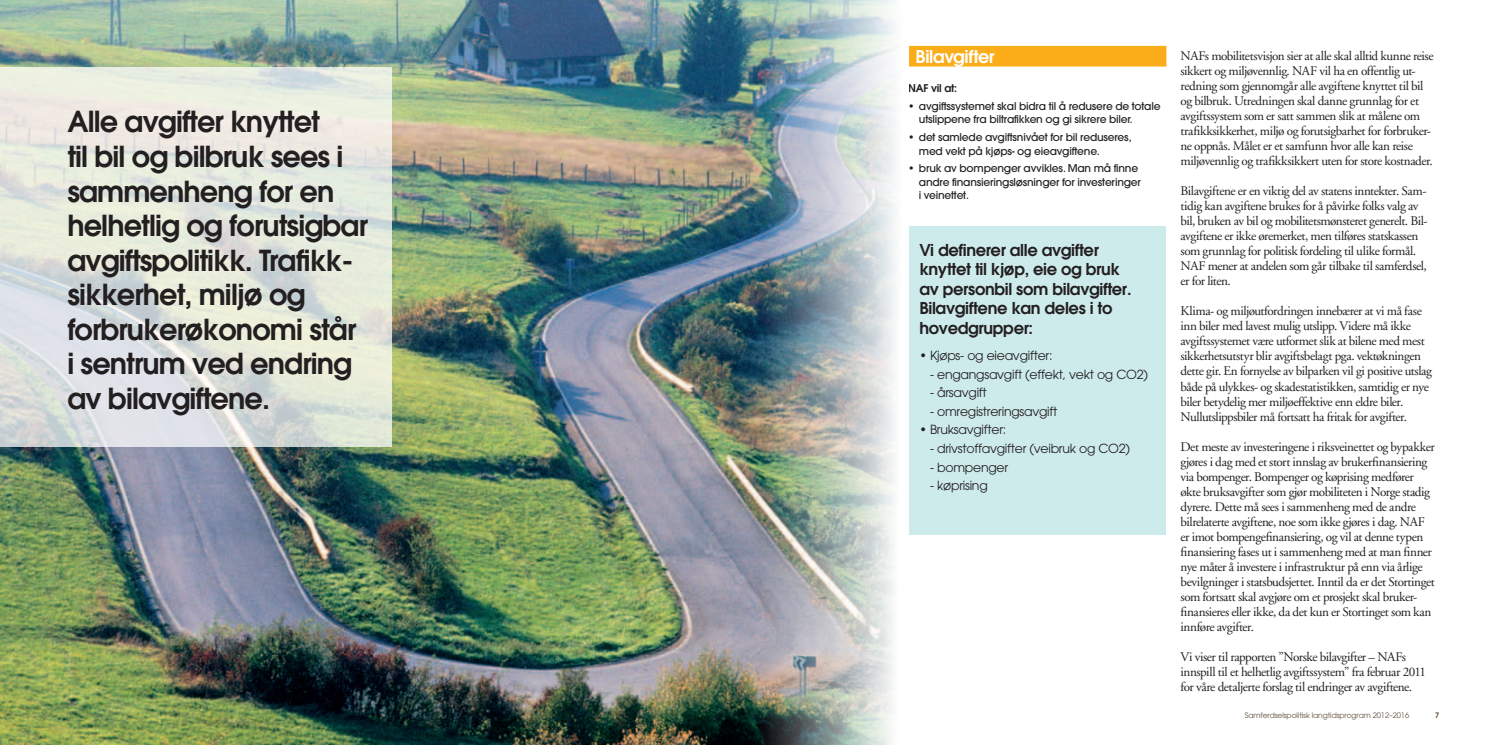
<style>
.page{position:relative;width:1489px;height:745px;background:#fff}
.page>*{position:absolute;margin:0;border:0;box-sizing:border-box;transform-origin:0 0}
.t1{font:600 28.75px/34.5px "Avant Garde";letter-spacing:-.03em;color:#231f20}
.t2{font:600 17.5px "Avant Garde";letter-spacing:-.015em;color:#fff}
.t3{font:600 16.25px/19.5px "Avant Garde";letter-spacing:-.02em;color:#231f20}
.t4{font:13.12px/15px "Adobe Garamond";letter-spacing:-.035em;color:#231f20}
.t5{font:12.5px "Avant Garde";letter-spacing:-.02em;color:#231f20}
.t6{font:500 10.62px/13.8px "Avant Garde";letter-spacing:-.02em;color:#231f20}
.t7{font:600 10.62px "Avant Garde";letter-spacing:-.02em;color:#231f20}
.t8{font:7.5px "Avant Garde";letter-spacing:-.01em;color:#62503f}
.t9{font:600 7.5px "Avant Garde";color:#62503f}
</style>
<div class="page">
<div style="left:908px;top:46px;width:258px;height:20px;background:#faad19"></div>
<div style="left:907px;top:226px;width:259px;height:308px;background:#ceebec"></div>
<img style="left:0;top:0;width:744px;height:744px">
<img style="left:744px;top:0;width:165px;height:744px">
<svg style="left:0;top:67px;width:392px;height:380px;background:#e2e5de"></svg>
<h1 class="t1" style="left:67px;top:104px;width:302px">Alle avgifter knyttet<br>til bil og bilbruk sees i sammenheng for en helhetlig og forutsigbar avgiftspolitikk. Trafikk&shy;sikkerhet, miljø og forbrukerøkonomi står i sentrum ved endring av bilavgiftene.</h1>
<h2 class="t2" style="left:915px;top:45px;width:81px">Bilavgifter</h2>
<p class="t7" style="left:908px;top:81px;width:50px">NAF vil at:</p>
<p class="t6" style="left:918px;top:99px;width:243px;text-indent:-11px">• avgiftssystemet skal bidra til å redusere de totale utslippene fra biltrafikken og gi sikrere biler.</p>
<p class="t6" style="left:918px;top:130px;width:214px;text-indent:-11px">• det samlede avgiftsnivået for bil reduseres, med vekt på kjøps- og eieavgiftene.</p>
<p class="t6" style="left:918px;top:161px;width:223px;text-indent:-11px">• bruk av bompenger avvikles. Man må finne andre finansieringsløsninger for investeringer i veinettet.</p>
<p class="t3" style="left:919px;top:240px;width:214px">Vi definerer alle avgifter knyttet til kjøp, eie og bruk av personbil som bilavgifter.<br>Bilavgiftene kan deles i to hovedgrupper:</p>
<p class="t5" style="left:919px;top:348px;width:135px">• Kjøps- og eieavgifter:</p>
<p class="t5" style="left:930px;top:366px;width:220px">- engangsavgift (effekt, vekt og CO2)</p>
<p class="t5" style="left:930px;top:385px;width:58px">- årsavgift</p>
<p class="t5" style="left:930px;top:403px;width:129px">- omregistreringsavgift</p>
<p class="t5" style="left:919px;top:422px;width:88px">• Bruksavgifter:</p>
<p class="t5" style="left:930px;top:441px;width:202px">- drivstoffavgifter (veibruk og CO2)</p>
<p class="t5" style="left:930px;top:459px;width:80px">- bompenger</p>
<p class="t5" style="left:930px;top:478px;width:59px">- køprising</p>
<p class="t4" style="left:1180px;top:49px;width:254px">NAFs mobilitetsvisjon sier at alle skal alltid kunne reise sikkert og miljøvennlig. NAF vil ha en offentlig ut&shy;redning som gjennomgår alle avgiftene knyttet til bil og bilbruk. Utredningen skal danne grunnlag for et avgiftssystem som er satt sammen slik at målene om trafikksikkerhet, miljø og forutsigbarhet for forbruker&shy;ne oppnås. Målet er et samfunn hvor alle kan reise miljøvennlig og trafikksikkert uten for store kostnader.</p>
<p class="t4" style="left:1180px;top:184px;width:248px">Bilavgiftene er en viktig del av statens inntekter. Sam&shy;tidig kan avgiftene brukes for å påvirke folks valg av bil, bruken av bil og mobilitetsmønsteret generelt. Bil&shy;avgiftene er ikke øremerket, men tilføres statskassen som grunnlag for politisk fordeling til ulike formål.<br>NAF mener at andelen som går tilbake til samferdsel, er for liten.</p>
<p class="t4" style="left:1180px;top:304px;width:253px">Klima- og miljøutfordringen innebærer at vi må fase inn biler med lavest mulig utslipp. Videre må ikke avgiftssystemet være utformet slik at bilene med mest sikkerhetsutstyr blir avgiftsbelagt pga. vektøkningen dette gir. En fornyelse av bilparken vil gi positive utslag både på ulykkes- og skadestatistikken, samtidig er nye biler betydelig mer miljøeffektive enn eldre biler.<br>Nullutslippsbiler må fortsatt ha fritak for avgifter.</p>
<p class="t4" style="left:1180px;top:439px;width:256px">Det meste av investeringene i riksveinettet og bypakker gjøres i dag med et stort innslag av brukerfinansiering via bompenger. Bompenger og køprising medfører økte bruksavgifter som gjør mobiliteten i Norge stadig dyrere. Dette må sees i sammenheng med de andre bilrelaterte avgiftene, noe som ikke gjøres i dag. NAF er imot bompengefinansiering, og vil at denne typen finansiering fases ut i sammenheng med at man finner nye måter å investere i infrastruktur på enn via årlige bevilgninger i statsbudsjettet. Inntil da er det Stortinget som fortsatt skal avgjøre om et prosjekt skal bruker&shy;finansieres eller ikke, da det kun er Stortinget som kan innføre avgifter.</p>
<p class="t4" style="left:1180px;top:649px;width:247px">Vi viser til rapporten ”Norske bilavgifter – NAFs innspill til et helhetlig avgiftssystem” fra februar 2011 for våre detaljerte forslag til endringer av avgiftene.</p>
<p class="t8" style="left:1244px;top:710px;width:166px">Samferdselspolitisk langtidsprogram 2012–2016</p>
<p class="t9" style="left:1434px;top:710px;width:6px">7</p>
</div>
